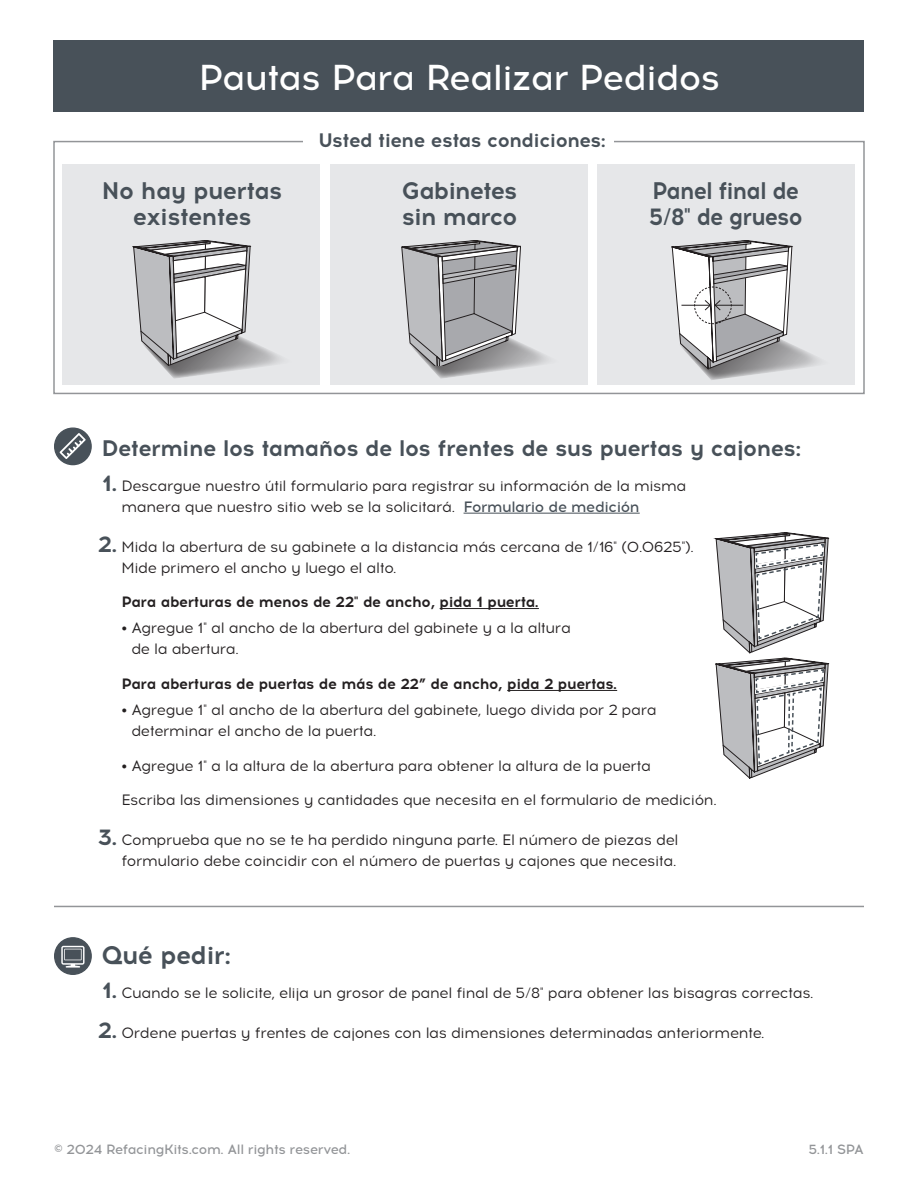
<style>
.page{position:relative;width:918px;height:1188px;background:#fff}
.page>*{position:absolute;margin:0;border:0;box-sizing:border-box;transform-origin:0 0}
.t1{font:500 36px "Acrom";letter-spacing:-.025em;color:#fff}
.Body-Subhead{font:700 25.5px "Acrom";letter-spacing:-.025em;color:#485159}
.Paragraph_Style_1{font:700 24px/25.5px "Acrom";letter-spacing:-.04em;color:#485159}
.Paragraph_Style_1-2{font:700 24px/25.5px "Acrom";letter-spacing:-.04em;color:#485159;scale:.93 1}
.Body-Subhead-2{font:700 22.5px "Acrom";letter-spacing:-.025em;color:#485159}
.Body-Subhead-3{font:700 19.5px "Acrom";letter-spacing:-.025em;color:#485159}
.Body-List{font:15px/21px "Acrom";letter-spacing:-.025em;color:#231f20}
.Body-List-Minimal{font:15px/21px "Acrom";letter-spacing:-.025em;color:#231f20}
.Body-List-Minimal-Bold{font:700 15px "Acrom";letter-spacing:-.025em;color:#231f20}
.t2{font:500 13.5px "Acrom";letter-spacing:-.025em;color:#939598}
.s1{font-weight:700;font-size:22.5px;color:#485159}
.s2{font-weight:500;color:#485159}
</style>
<div class="page">
<hr style="left:464px;top:513px;width:176px;height:1px;background:#485159">
<hr style="left:440px;top:608px;width:99px;height:1px;background:#231f20">
<hr style="left:507px;top:690px;width:110px;height:1px;background:#231f20">
<div style="left:55px;top:428px;width:36px;height:37px;background:#485159;border-radius:50%"></div>
<div style="left:54px;top:427px;width:38px;height:38px;border:1px solid #485159;border-radius:50%"></div>
<svg style="left:60px;top:433px;width:26px;height:26px"></svg>
<div style="left:53px;top:141px;width:812px;height:253px;border:2px solid #939598"></div>
<div style="left:304px;top:132px;width:310px;height:23px;background:#fff"></div>
<div style="left:63px;top:164px;width:257px;height:221px;background:#e6e7e9"></div>
<div style="left:330px;top:164px;width:258px;height:221px;background:#e6e7e9"></div>
<div style="left:597px;top:164px;width:258px;height:221px;background:#e6e7e9"></div>
<svg style="left:133px;top:240px;width:149px;height:139px"></svg>
<svg style="left:401px;top:240px;width:148px;height:139px"></svg>
<svg style="left:671px;top:240px;width:148px;height:140px"></svg>
<svg style="left:714px;top:532px;width:116px;height:246px"></svg>
<hr style="left:54px;top:906px;width:810px;height:1px;background:#939598">
<div style="left:55px;top:938px;width:36px;height:36px;background:#485159;border-radius:50%"></div>
<div style="left:54px;top:937px;width:38px;height:38px;border:1px solid #485159;border-radius:50%"></div>
<svg style="left:61px;top:946px;width:24px;height:22px"></svg>
<div style="left:53px;top:40px;width:811px;height:72px;background:#485159"></div>
<p class="t1" style="left:198px;top:53px;width:523px">Pautas Para Realizar Pedidos</p>
<p class="Body-Subhead-3" style="left:318px;top:126px;width:289px">Usted tiene estas condiciones:</p>
<p class="Paragraph_Style_1" style="left:402px;top:178px;width:117px">Gabinetes sin marco</p>
<p class="Paragraph_Style_1" style="left:102px;top:178px;width:182px;text-align:center">No hay puertas existentes</p>
<p class="Paragraph_Style_1-2" style="left:649px;top:178px;width:167px">Panel final de<br>5/8" de grueso</p>
<p class="Body-Subhead-2" style="left:102px;top:432px;width:701px">Determine los tamaños de los frentes de sus puertas y cajones:</p>
<p class="Body-List" style="left:122px;top:476px;width:566px;text-indent:-19px"><span class="s1">1.</span> Descargue nuestro útil formulario para registrar su información de la misma manera que nuestro sitio web se la solicitará. <span class="s2">Formulario de medición</span></p>
<p class="Body-List" style="left:122px;top:536px;width:574px;text-indent:-24px"><span class="s1">2.</span> Mida la abertura de su gabinete a la distancia más cercana de 1/16" (0.0625").<br>Mide primero el ancho y luego el alto.</p>
<p class="Body-List-Minimal-Bold" style="left:122px;top:591px;width:419px">Para aberturas de menos de 22" de ancho, pida 1 puerta.</p>
<p class="Body-List-Minimal" style="left:131px;top:618px;width:441px;text-indent:-10px">• Agregue 1" al ancho de la abertura del gabinete y a la altura de la abertura.</p>
<p class="Body-List-Minimal-Bold" style="left:122px;top:673px;width:497px">Para aberturas de puertas de más de 22” de ancho, pida 2 puertas.</p>
<p class="Body-List-Minimal" style="left:131px;top:700px;width:527px;text-indent:-10px">• Agregue 1" al ancho de la abertura del gabinete, luego divida por 2 para determinar el ancho de la puerta.</p>
<p class="Body-List-Minimal" style="left:122px;top:756px;width:531px">• Agregue 1" a la altura de la abertura para obtener la altura de la puerta</p>
<p class="Body-List" style="left:122px;top:790px;width:597px">Escriba las dimensiones y cantidades que necesita en el formulario de medición.</p>
<p class="Body-List" style="left:98px;top:830px;width:582px;text-align:right"><span class="s1">3.</span> Comprueba que no se te ha perdido ninguna parte. El número de piezas del formulario debe coincidir con el número de puertas y cajones que necesita.</p>
<p class="Body-Subhead" style="left:102px;top:937px;width:131px">Qué pedir:</p>
<p class="Body-List" style="left:102px;top:983px;width:713px"><span class="s1">1.</span> Cuando se le solicite, elija un grosor de panel final de 5/8" para obtener las bisagras correctas.</p>
<p class="Body-List" style="left:98px;top:1023px;width:668px"><span class="s1">2.</span> Ordene puertas y frentes de cajones con las dimensiones determinadas anteriormente.</p>
<p class="t2" style="left:54px;top:1140px;width:298px">© 2024 RefacingKits.com. All rights reserved.</p>
<p class="t2" style="left:808px;top:1140px;width:57px">5.1.1 SPA</p>
</div>
